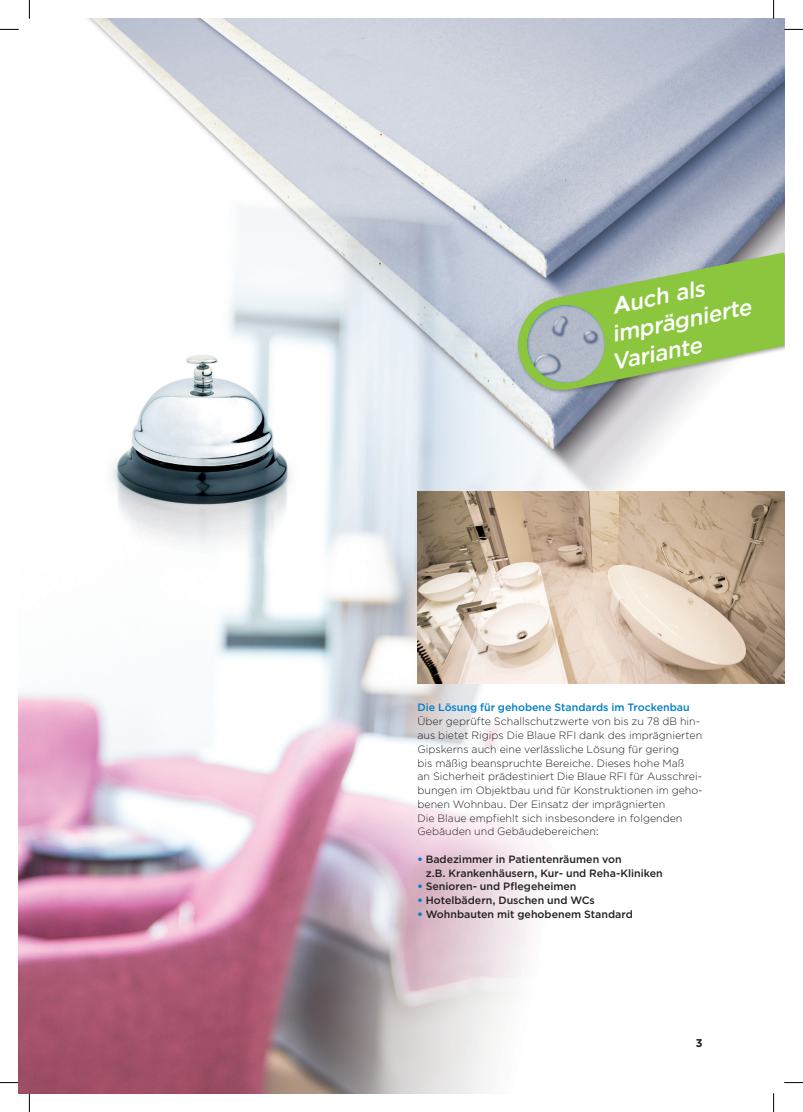
<style>
.page{position:relative;width:803px;height:1112px;background:#fff}
.page>*{position:absolute;margin:0;border:0;box-sizing:border-box;transform-origin:0 0}
.t1{font:italic 500 22.5px/27.6px "Gotham";color:#fff}
.t2{font:700 11.25px "Gotham";color:#231f20}
.t3{font:300 10.62px/13.8px "Gotham";color:#231f20}
.t4{font:500 10.62px/13.8px "Gotham";color:#231f20}
.t5{font:500 10.62px "Gotham";color:#007ec5}
.s1{font-weight:700}
.s2{font-weight:900;color:#007ec5}
</style>
<div class="page">
<img style="left:19px;top:521px;width:609px;height:571px">
<img style="left:88px;top:19px;width:696px;height:502px">
<svg style="left:511px;top:251px;width:273px;height:147px;background:#a3c483"></svg>
<svg style="left:526px;top:303px;width:81px;height:80px;background:#a3b8a3"></svg>
<img style="left:417px;top:491px;width:367px;height:192px">
<img style="left:102px;top:323px;width:201px;height:268px">
<svg style="left:0;top:29px;width:19px;height:1px"></svg>
<svg style="left:784px;top:29px;width:19px;height:1px"></svg>
<svg style="left:0;top:1081px;width:19px;height:2px"></svg>
<svg style="left:784px;top:1082px;width:19px;height:1px"></svg>
<svg style="left:29px;top:0;width:1px;height:19px"></svg>
<svg style="left:29px;top:1092px;width:1px;height:19px"></svg>
<svg style="left:773px;top:0;width:1px;height:19px"></svg>
<svg style="left:773px;top:1093px;width:1px;height:18px"></svg>
<h1 class="t1" style="left:598px;top:294px;width:149px;text-indent:11px;rotate:-11deg"><span class="s1">A</span>uch als imprägnierte<br>Variante</h1>
<p class="t5" style="left:417px;top:700px;width:274px">Die Lösung für gehobene Standards im Trockenbau</p>
<p class="t3" style="left:417px;top:714px;width:287px">Über geprüfte Schallschutzwerte von bis zu 78 dB hin&shy;aus bietet Rigips Die Blaue RFI dank des imprägnierten Gipskerns auch eine verlässliche Lösung für gering<br>bis mäßig beanspruchte Bereiche. Dieses hohe Maß<br>an Sicherheit prädestiniert Die Blaue RFI für Ausschrei&shy;bungen im Objektbau und für Konstruktionen im geho&shy;benen Wohnbau. Der Einsatz der imprägnierten<br>Die Blaue empfiehlt sich insbesondere in folgenden Gebäuden und Gebäudebereichen:</p>
<p class="t4" style="left:426px;top:851px;width:238px;text-indent:-8px"><span class="s2">•</span> Badezimmer in Patientenräumen von<br>z.B. Krankenhäusern, Kur- und Reha-Kliniken</p>
<p class="t4" style="left:417px;top:879px;width:160px"><span class="s2">•</span> Senioren- und Pflegeheimen</p>
<p class="t4" style="left:417px;top:893px;width:179px"><span class="s2">•</span> Hotelbädern, Duschen und WCs</p>
<p class="t4" style="left:417px;top:906px;width:217px"><span class="s2">•</span> Wohnbauten mit gehobenem Standard</p>
<p class="t2" style="left:696px;top:1034px;width:8px">3</p>
</div>
